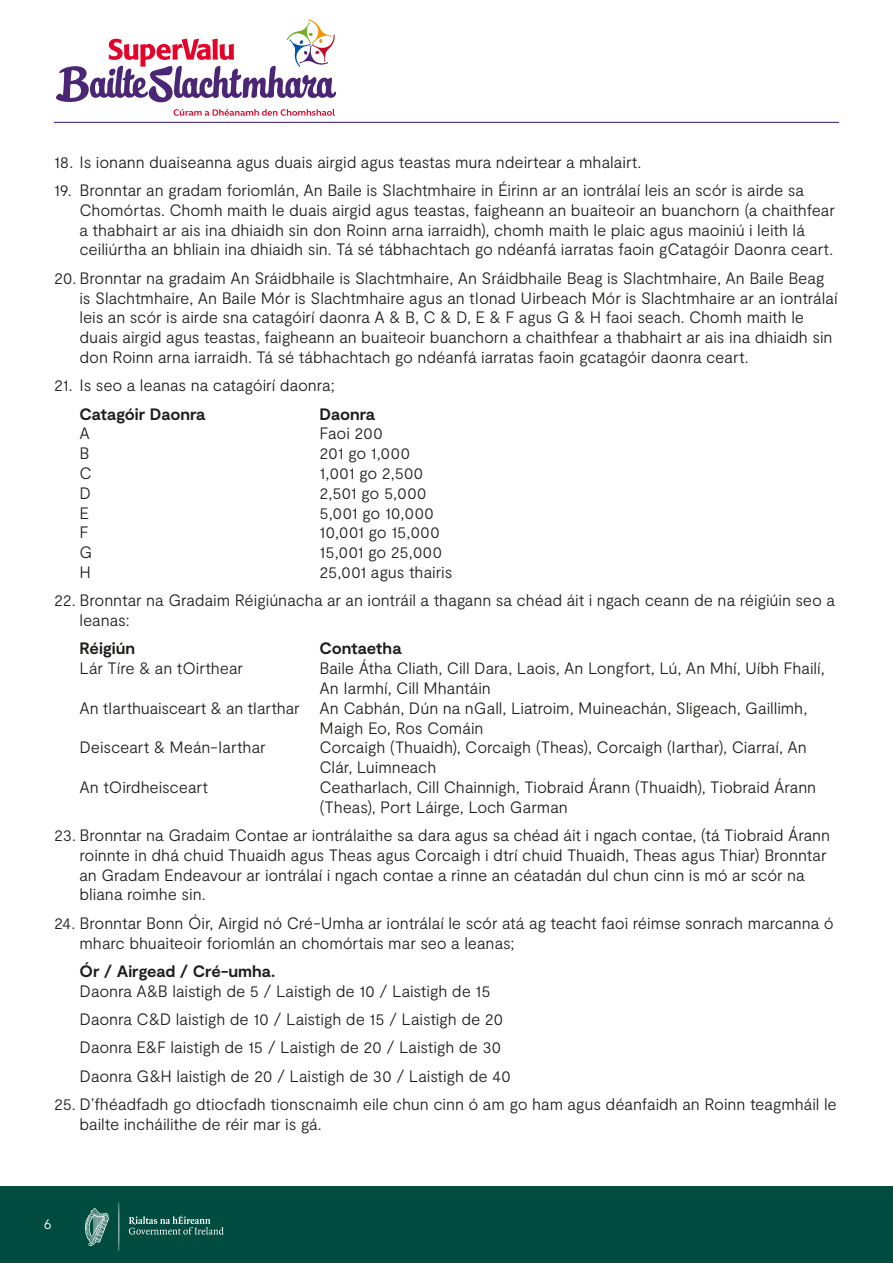
<style>
.page{position:relative;width:893px;height:1263px;background:#fff}
.page>*{position:absolute;margin:0;border:0;box-sizing:border-box;transform-origin:0 0}
.t1{font:300 16.5px/19.8px "Moderat";letter-spacing:-.005em;color:#1d1d1b}
.t2{font:700 16.5px "Moderat";letter-spacing:-.005em;color:#1d1d1b}
.t3{font:300 15px "Moderat";color:#fff}
</style>
<div class="page">
<div style="left:0;top:1186px;width:893px;height:77px;background:#004c40"></div>
<svg style="left:129px;top:1215px;width:95px;height:19px"></svg>
<svg style="left:118px;top:1202px;width:1px;height:48px"></svg>
<svg style="left:85px;top:1208px;width:24px;height:38px"></svg>
<hr style="left:54px;top:122px;width:785px;height:1px;background:#4e2e7d">
<svg style="left:56px;top:20px;width:280px;height:82px"></svg>
<svg style="left:174px;top:109px;width:161px;height:7px"></svg>
<p class="t1" style="left:54px;top:152px;width:589px">18. Is ionann duaiseanna agus duais airgid agus teastas mura ndeirtear a mhalairt.</p>
<p class="t1" style="left:80px;top:181px;width:757px;text-indent:-26px">19. Bronntar an gradam foriomlán, An Baile is Slachtmhaire in Éirinn ar an iontrálaí leis an scór is airde sa Chomórtas. Chomh maith le duais airgid agus teastas, faigheann an buaiteoir an buanchorn (a chaithfear a thabhairt ar ais ina dhiaidh sin don Roinn arna iarraidh), chomh maith le plaic agus maoiniú i leith lá ceiliúrtha an bhliain ina dhiaidh sin. Tá sé tábhachtach go ndéanfá iarratas faoin gCatagóir Daonra ceart.</p>
<p class="t1" style="left:80px;top:268px;width:760px;text-indent:-26px">20. Bronntar na gradaim An Sráidbhaile is Slachtmhaire, An Sráidbhaile Beag is Slachtmhaire, An Baile Beag is Slachtmhaire, An Baile Mór is Slachtmhaire agus an tIonad Uirbeach Mór is Slachtmhaire ar an iontrálaí leis an scór is airde sna catagóirí daonra A &amp; B, C &amp; D, E &amp; F agus G &amp; H faoi seach. Chomh maith le duais airgid agus teastas, faigheann an buaiteoir buanchorn a chaithfear a thabhairt ar ais ina dhiaidh sin don Roinn arna iarraidh. Tá sé tábhachtach go ndéanfá iarratas faoin gcatagóir daonra ceart.</p>
<p class="t1" style="left:54px;top:376px;width:282px">21. Is seo a leanas na catagóirí daonra;</p>
<p class="t2" style="left:80px;top:404px;width:127px">Catagóir Daonra</p>
<p class="t2" style="left:320px;top:404px;width:57px">Daonra</p>
<p class="t1" style="left:80px;top:424px;width:12px">A</p>
<p class="t1" style="left:320px;top:424px;width:65px">Faoi 200</p>
<p class="t1" style="left:80px;top:444px;width:11px">B</p>
<p class="t1" style="left:320px;top:444px;width:92px">201 go 1,000</p>
<p class="t1" style="left:80px;top:464px;width:14px">C</p>
<p class="t1" style="left:320px;top:464px;width:105px">1,001 go 2,500</p>
<p class="t1" style="left:80px;top:483px;width:13px">D</p>
<p class="t1" style="left:320px;top:483px;width:109px">2,501 go 5,000</p>
<p class="t1" style="left:80px;top:503px;width:11px">E</p>
<p class="t1" style="left:320px;top:503px;width:116px">5,001 go 10,000</p>
<p class="t1" style="left:80px;top:523px;width:11px">F</p>
<p class="t1" style="left:320px;top:523px;width:122px">10,001 go 15,000</p>
<p class="t1" style="left:80px;top:543px;width:14px">G</p>
<p class="t1" style="left:320px;top:543px;width:124px">15,001 go 25,000</p>
<p class="t1" style="left:80px;top:563px;width:13px">H</p>
<p class="t1" style="left:320px;top:563px;width:134px">25,001 agus thairis</p>
<p class="t1" style="left:80px;top:591px;width:757px;text-indent:-26px">22. Bronntar na Gradaim Réigiúnacha ar an iontráil a thagann sa chéad áit i ngach ceann de na réigiúin seo a leanas:</p>
<p class="t2" style="left:80px;top:639px;width:57px">Réigiún</p>
<p class="t2" style="left:320px;top:639px;width:83px">Contaetha</p>
<p class="t1" style="left:80px;top:659px;width:165px">Lár Tíre &amp; an tOirthear</p>
<p class="t1" style="left:320px;top:659px;width:507px">Baile Átha Cliath, Cill Dara, Laois, An Longfort, Lú, An Mhí, Uíbh Fhailí,</p>
<p class="t1" style="left:320px;top:679px;width:173px">An Iarmhí, Cill Mhantáin</p>
<p class="t1" style="left:80px;top:698px;width:729px">An tIarthuaisceart &amp; an tIarthar An Cabhán, Dún na nGall, Liatroim, Muineachán, Sligeach, Gaillimh,</p>
<p class="t1" style="left:320px;top:718px;width:166px">Maigh Eo, Ros Comáin</p>
<p class="t1" style="left:80px;top:738px;width:188px">Deisceart &amp; Meán-Iarthar</p>
<p class="t1" style="left:320px;top:738px;width:489px">Corcaigh (Thuaidh), Corcaigh (Theas), Corcaigh (Iarthar), Ciarraí, An<br>Clár, Luimneach</p>
<p class="t1" style="left:80px;top:778px;width:130px">An tOirdheisceart</p>
<p class="t1" style="left:320px;top:778px;width:498px">Ceatharlach, Cill Chainnigh, Tiobraid Árann (Thuaidh), Tiobraid Árann (Theas), Port Láirge, Loch Garman</p>
<p class="t1" style="left:80px;top:826px;width:752px;text-indent:-26px">23. Bronntar na Gradaim Contae ar iontrálaithe sa dara agus sa chéad áit i ngach contae, (tá Tiobraid Árann roinnte in dhá chuid Thuaidh agus Theas agus Corcaigh i dtrí chuid Thuaidh, Theas agus Thiar) Bronntar an Gradam Endeavour ar iontrálaí i ngach contae a rinne an céatadán dul chun cinn is mó ar scór na bliana roimhe sin.</p>
<p class="t1" style="left:80px;top:913px;width:756px;text-indent:-26px">24. Bronntar Bonn Óir, Airgid nó Cré-Umha ar iontrálaí le scór atá ag teacht faoi réimse sonrach marcanna ó mharc bhuaiteoir foriomlán an chomórtais mar seo a leanas;</p>
<p class="t2" style="left:80px;top:961px;width:197px">Ór / Airgead / Cré-umha.</p>
<p class="t1" style="left:80px;top:977px;width:433px;line-height:28.3px">Daonra A&amp;B laistigh de 5 / Laistigh de 10 / Laistigh de 15<br>Daonra C&amp;D laistigh de 10 / Laistigh de 15 / Laistigh de 20<br>Daonra E&amp;F laistigh de 15 / Laistigh de 20 / Laistigh de 30<br>Daonra G&amp;H laistigh de 20 / Laistigh de 30 / Laistigh de 40</p>
<p class="t1" style="left:80px;top:1094px;width:759px;text-indent:-26px">25. D’fhéadfadh go dtiocfadh tionscnaimh eile chun cinn ó am go ham agus déanfaidh an Roinn teagmháil le bailte incháilithe de réir mar is gá.</p>
<p class="t3" style="left:44px;top:1215px;width:9px">6</p>
</div>
